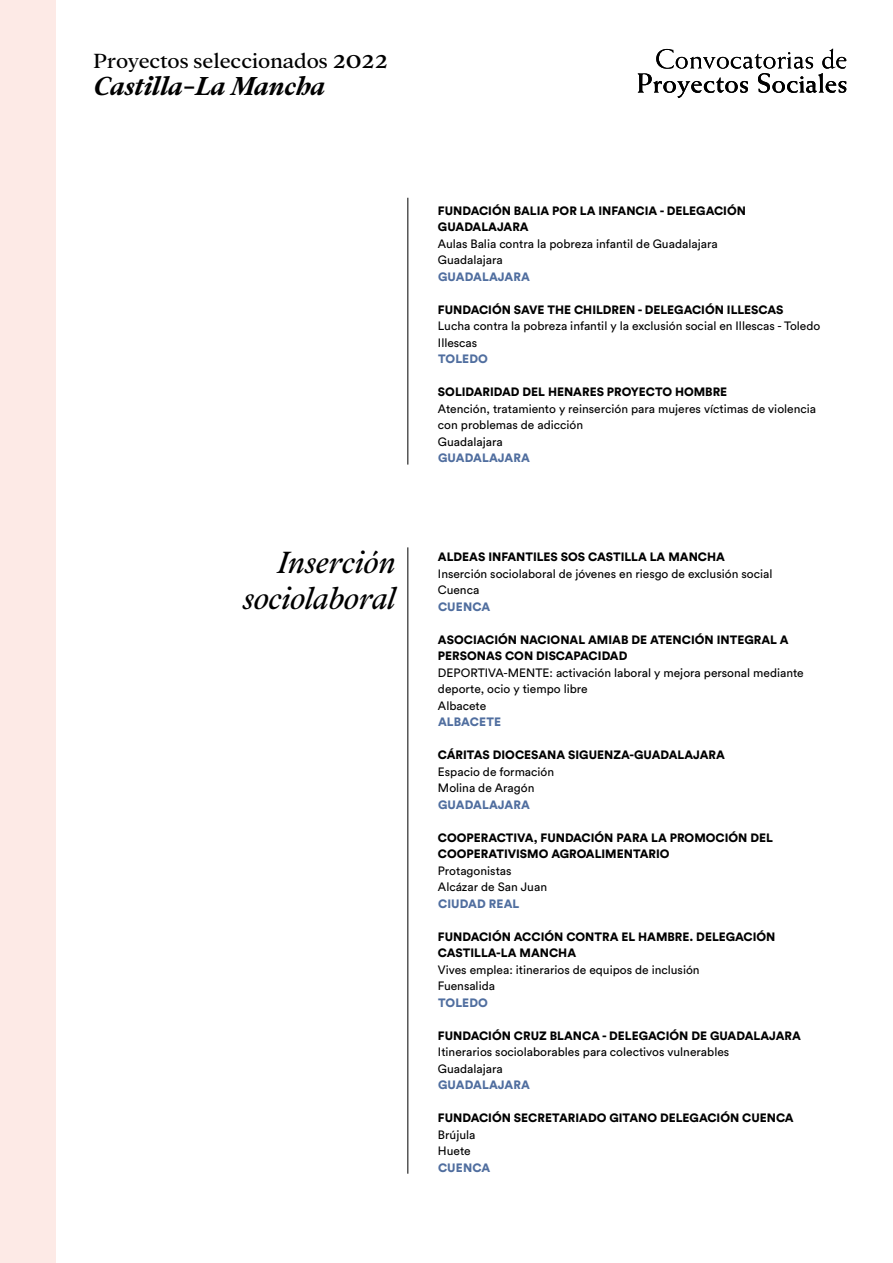
<style>
.page{position:relative;width:893px;height:1263px;background:#fff}
.page>*{position:absolute;margin:0;border:0;box-sizing:border-box;transform-origin:0 0}
.t1{font:italic 33.75px/35.8px "Addington CF";color:#000;text-align:right}
.t2{font:italic 700 28.5px "Addington CF";color:#000}
.t3{font:22.5px "Addington CF";letter-spacing:-.005em;color:#000}
.t4{font:12px/16.5px "Circular Std";color:#000}
.t5{font:900 12px/16.5px "Circular Std";color:#000}
.t6{font:900 12px "Circular Std";letter-spacing:.01em;color:#506e9f}
.s1{font-size:29.25px}
</style>
<div class="page">
<svg style="left:638px;top:49px;width:208px;height:49px"></svg>
<hr style="left:407px;top:198px;width:1px;height:267px;background:#000">
<div style="left:0;top:0;width:55px;height:1263px;background:#fdeae6"></div>
<hr style="left:407px;top:547px;width:1px;height:627px;background:#000">
<h3 class="t3" style="left:94px;top:48px;width:296px">Proyectos seleccionados <span class="s1">2022</span></h3>
<h2 class="t2" style="left:94px;top:69px;width:233px">Castilla-La Mancha</h2>
<h1 class="t1" style="left:243px;top:546px;width:154px">Inserción sociolaboral</h1>
<p class="t5" style="left:438px;top:202px;width:310px">FUNDACIÓN BALIA POR LA INFANCIA - DELEGACIÓN<br>GUADALAJARA</p>
<p class="t4" style="left:438px;top:235px;width:281px">Aulas Balia contra la pobreza infantil de Guadalajara<br>Guadalajara</p>
<p class="t6" style="left:438px;top:268px;width:93px">GUADALAJARA</p>
<p class="t5" style="left:438px;top:301px;width:347px">FUNDACIÓN SAVE THE CHILDREN - DELEGACIÓN ILLESCAS</p>
<p class="t4" style="left:438px;top:317px;width:384px">Lucha contra la pobreza infantil y la exclusión social en Illescas - Toledo<br>Illescas</p>
<p class="t6" style="left:438px;top:351px;width:51px">TOLEDO</p>
<p class="t5" style="left:438px;top:383px;width:291px">SOLIDARIDAD DEL HENARES PROYECTO HOMBRE</p>
<p class="t4" style="left:438px;top:400px;width:380px">Atención, tratamiento y reinserción para mujeres víctimas de violencia con problemas de adicción<br>Guadalajara</p>
<p class="t6" style="left:438px;top:450px;width:93px">GUADALAJARA</p>
<p class="t5" style="left:438px;top:548px;width:289px">ALDEAS INFANTILES SOS CASTILLA LA MANCHA</p>
<p class="t4" style="left:438px;top:565px;width:336px">Inserción sociolaboral de jóvenes en riesgo de exclusión social<br>Cuenca</p>
<p class="t6" style="left:438px;top:598px;width:54px">CUENCA</p>
<p class="t5" style="left:438px;top:631px;width:352px">ASOCIACIÓN NACIONAL AMIAB DE ATENCIÓN INTEGRAL A<br>PERSONAS CON DISCAPACIDAD</p>
<p class="t4" style="left:438px;top:664px;width:367px">DEPORTIVA-MENTE: activación laboral y mejora personal mediante deporte, ocio y tiempo libre<br>Albacete</p>
<p class="t6" style="left:438px;top:714px;width:65px">ALBACETE</p>
<p class="t5" style="left:438px;top:746px;width:288px">CÁRITAS DIOCESANA SIGUENZA-GUADALAJARA</p>
<p class="t4" style="left:438px;top:763px;width:118px">Espacio de formación<br>Molina de Aragón</p>
<p class="t6" style="left:438px;top:796px;width:93px">GUADALAJARA</p>
<p class="t5" style="left:438px;top:829px;width:336px">COOPERACTIVA, FUNDACIÓN PARA LA PROMOCIÓN DEL<br>COOPERATIVISMO AGROALIMENTARIO</p>
<p class="t4" style="left:438px;top:862px;width:111px">Protagonistas<br>Alcázar de San Juan</p>
<p class="t6" style="left:438px;top:895px;width:83px">CIUDAD REAL</p>
<p class="t5" style="left:438px;top:928px;width:339px">FUNDACIÓN ACCIÓN CONTRA EL HAMBRE. DELEGACIÓN<br>CASTILLA-LA MANCHA</p>
<p class="t4" style="left:438px;top:961px;width:263px">Vives emplea: itinerarios de equipos de inclusión<br>Fuensalida</p>
<p class="t6" style="left:438px;top:994px;width:51px">TOLEDO</p>
<p class="t5" style="left:438px;top:1027px;width:364px">FUNDACIÓN CRUZ BLANCA - DELEGACIÓN DE GUADALAJARA</p>
<p class="t4" style="left:438px;top:1043px;width:293px">Itinerarios sociolaborables para colectivos vulnerables<br>Guadalajara</p>
<p class="t6" style="left:438px;top:1077px;width:93px">GUADALAJARA</p>
<p class="t5" style="left:438px;top:1109px;width:357px">FUNDACIÓN SECRETARIADO GITANO DELEGACIÓN CUENCA</p>
<p class="t4" style="left:438px;top:1126px;width:39px">Brújula<br>Huete</p>
<p class="t6" style="left:438px;top:1159px;width:54px">CUENCA</p>
</div>
